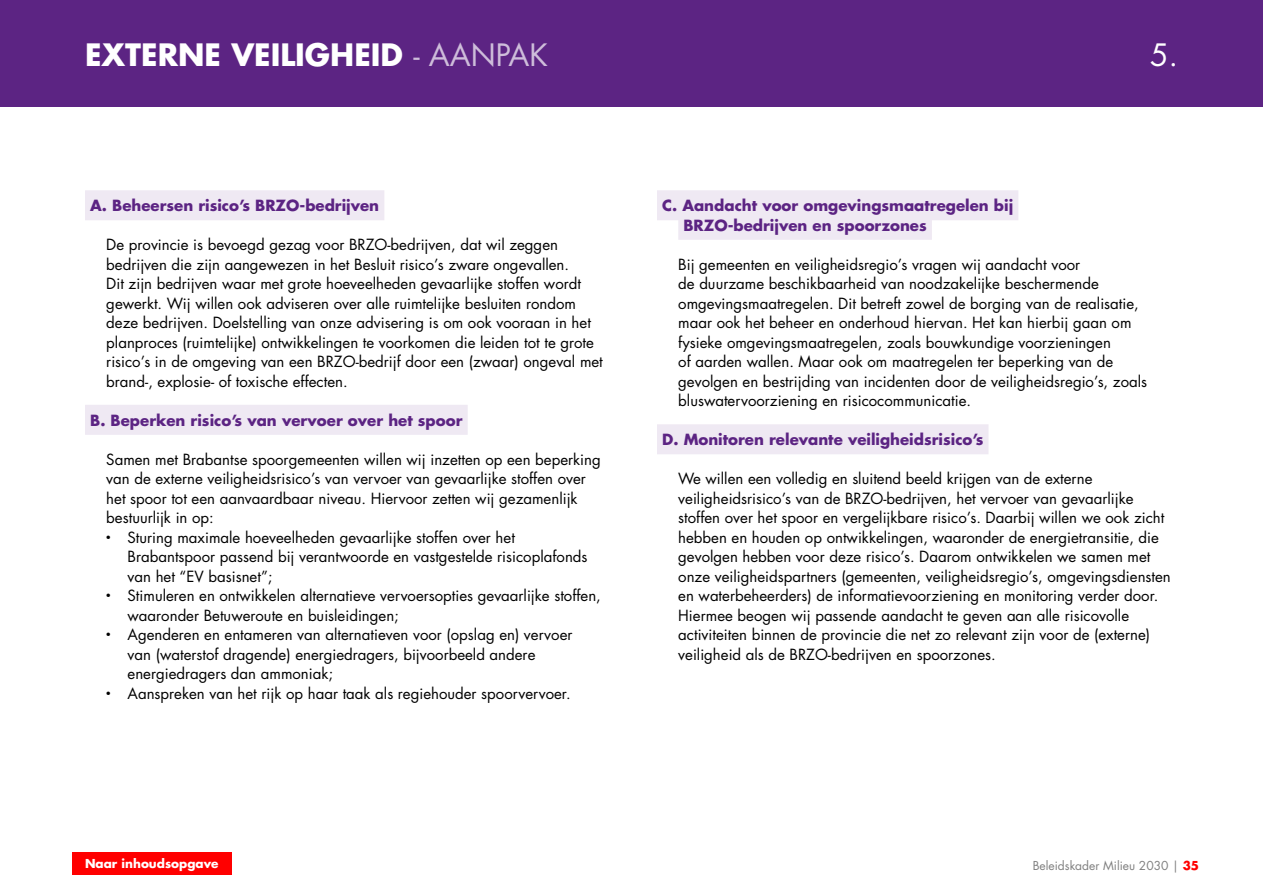
<style>
.page{position:relative;width:1263px;height:893px;background:#fff}
.page>*{position:absolute;margin:0;border:0;box-sizing:border-box;transform-origin:0 0}
.KOP_HS_vervolg{font:700 30px "Futura Std";color:#fff}
.KOP_HS_vervolg-2{font:30px "Futura Std";color:#fff}
.t1{font:15px/19.5px "Futura Std";color:#000}
.t2{font:700 15px/19.5px "Futura Std";color:#5c2483}
.t3{font:12px "Futura Std";color:#808080}
.t4{font:700 12px "Futura Std";color:#fff}
.s1{font-weight:400;color:#cebdda}
.s2{font-family:"Futura";font-weight:800;font-stretch:condensed}
.s3{font-weight:700;color:#f00}
</style>
<div class="page">
<div style="left:72px;top:852px;width:159px;height:22px;background:#f00"></div>
<div style="left:85px;top:190px;width:299px;height:30px;background:#efe9f3"></div>
<div style="left:85px;top:405px;width:383px;height:30px;background:#efe9f3"></div>
<div style="left:657px;top:190px;width:361px;height:30px;background:#efe9f3"></div>
<div style="left:678px;top:210px;width:254px;height:30px;background:#efe9f3"></div>
<div style="left:657px;top:424px;width:331px;height:30px;background:#efe9f3"></div>
<div style="left:0;top:0;width:1263px;height:106px;background:#5c2483"></div>
<p class="KOP_HS_vervolg" style="left:85px;top:34px;width:464px">EXTERNE VEILIGHEID <span class="s1">- AANPAK</span></p>
<p class="KOP_HS_vervolg-2" style="left:1150px;top:35px;width:29px">5.</p>
<h2 class="t2" style="left:90px;top:196px;width:290px">A. Beheersen risico’s BRZO-bedrijven</h2>
<h2 class="t1" style="left:106px;top:235px;width:498px">De provincie is bevoegd gezag voor BRZO-bedrijven, dat wil zeggen bedrijven die zijn aangewezen in het Besluit risico’s zware ongevallen.<br>Dit zijn bedrijven waar met grote hoeveelheden gevaarlijke stoffen wordt gewerkt. Wij willen ook adviseren over alle ruimtelijke besluiten rondom deze bedrijven. Doelstelling van onze advisering is om ook vooraan in het planproces (ruimtelijke) ontwikkelingen te voorkomen die leiden tot te grote risico’s in de omgeving van een BRZO-bedrijf door een (zwaar) ongeval met brand-, explosie- of toxische effecten.</h2>
<h2 class="t2" style="left:90px;top:410px;width:374px">B. Beperken risico’s van vervoer over het spoor</h2>
<h2 class="t1" style="left:106px;top:450px;width:496px">Samen met Brabantse spoorgemeenten willen wij inzetten op een beperking van de externe veiligheidsrisico’s van vervoer van gevaarlijke stoffen over het spoor tot een aanvaardbaar niveau. Hiervoor zetten wij gezamenlijk bestuurlijk in op:</h2>
<p class="t1" style="left:128px;top:528px;width:461px;text-indent:-21px"><span class="s2">·</span> Sturing maximale hoeveelheden gevaarlijke stoffen over het<br>Brabantspoor passend bij verantwoorde en vastgestelde risicoplafonds van het “EV basisnet”;</p>
<p class="t1" style="left:128px;top:586px;width:475px;text-indent:-21px"><span class="s2">·</span> Stimuleren en ontwikkelen alternatieve vervoersopties gevaarlijke stoffen, waaronder Betuweroute en buisleidingen;</p>
<p class="t1" style="left:128px;top:625px;width:446px;text-indent:-21px"><span class="s2">·</span> Agenderen en entameren van alternatieven voor (opslag en) vervoer van (waterstof dragende) energiedragers, bijvoorbeeld andere energiedragers dan ammoniak;</p>
<p class="t1" style="left:106px;top:684px;width:466px"><span class="s2">·</span> Aanspreken van het rijk op haar taak als regiehouder spoorvervoer.</p>
<h2 class="t2" style="left:683px;top:196px;width:331px;text-indent:-21px">C. Aandacht voor omgevingsmaatregelen bij<br>BRZO-bedrijven en spoorzones</h2>
<h2 class="t1" style="left:678px;top:255px;width:470px">Bij gemeenten en veiligheidsregio’s vragen wij aandacht voor<br>de duurzame beschikbaarheid van noodzakelijke beschermende omgevingsmaatregelen. Dit betreft zowel de borging van de realisatie, maar ook het beheer en onderhoud hiervan. Het kan hierbij gaan om fysieke omgevingsmaatregelen, zoals bouwkundige voorzieningen<br>of aarden wallen. Maar ook om maatregelen ter beperking van de gevolgen en bestrijding van incidenten door de veiligheidsregio’s, zoals bluswatervoorziening en risicocommunicatie.</h2>
<h2 class="t2" style="left:662px;top:430px;width:323px">D. Monitoren relevante veiligheidsrisico’s</h2>
<h2 class="t1" style="left:678px;top:469px;width:494px">We willen een volledig en sluitend beeld krijgen van de externe veiligheidsrisico’s van de BRZO-bedrijven, het vervoer van gevaarlijke stoffen over het spoor en vergelijkbare risico’s. Daarbij willen we ook zicht hebben en houden op ontwikkelingen, waaronder de energietransitie, die gevolgen hebben voor deze risico’s. Daarom ontwikkelen we samen met onze veiligheidspartners (gemeenten, veiligheidsregio’s, omgevingsdiensten en waterbeheerders) de informatievoorziening en monitoring verder door.<br>Hiermee beogen wij passende aandacht te geven aan alle risicovolle activiteiten binnen de provincie die net zo relevant zijn voor de (externe) veiligheid als de BRZO-bedrijven en spoorzones.</h2>
<p class="t4" style="left:85px;top:855px;width:135px">Naar inhoudsopgave</p>
<p class="t3" style="left:1033px;top:857px;width:168px">Beleidskader Milieu 2030 | <span class="s3">35</span></p>
</div>
